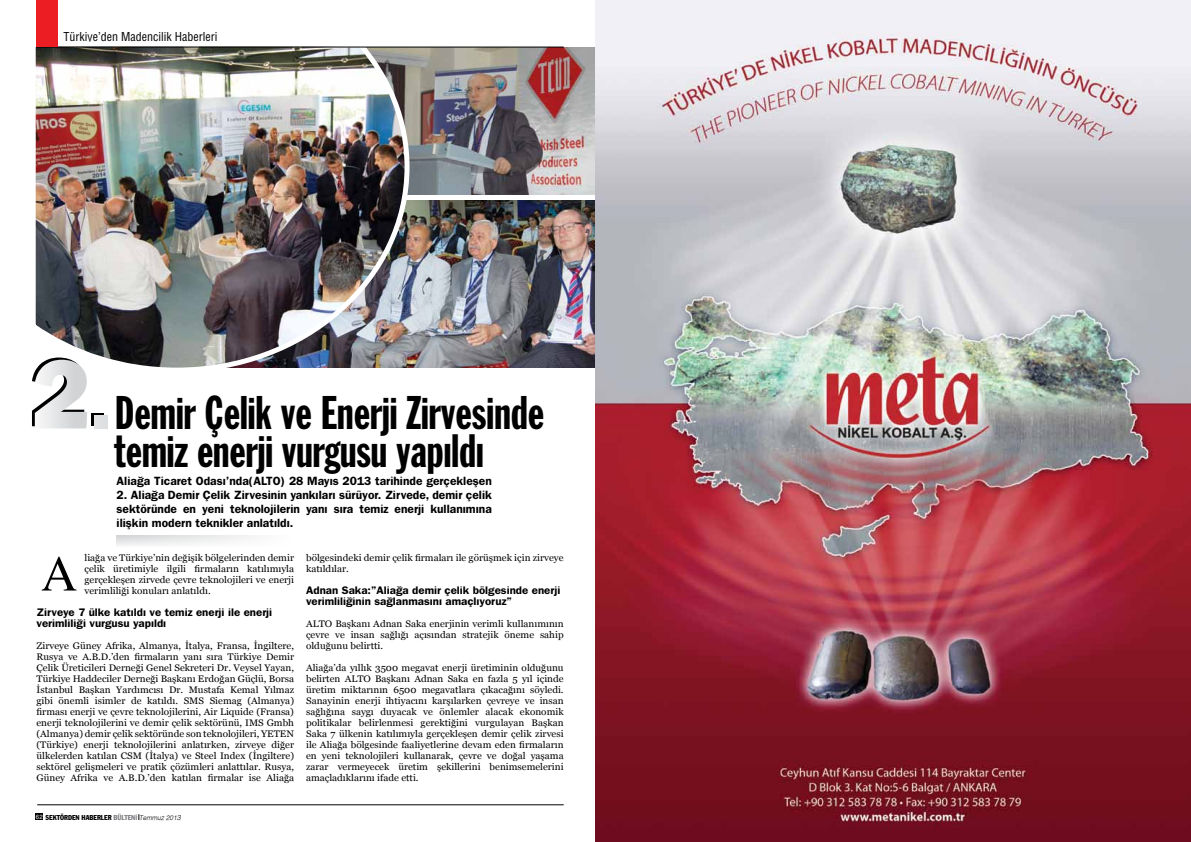
<style>
.page{position:relative;width:1191px;height:842px;background:#fff}
.page>*{position:absolute;margin:0;border:0;box-sizing:border-box;transform-origin:0 0}
.t1{font:50.3px "Times";color:#000}
.t2{font:46.4px "Franklin Gothic Std Extra Cond";color:#000}
.t3{font:46px "Franklin Gothic Std Extra Cond";color:#000}
.t4{font:600 12px/14px "ITC Franklin Gothic Std";color:#000;text-align:justify}
.t5{font:12px "Helvetica Cond Normal Tr";color:#000}
.t6{font:600 11px/11px "ITC Franklin Gothic Std";color:#000;scale:1.05 1}
.t7{font:9.5px/11px "Georgia";color:#000;text-align:justify;scale:1.05 1}
.t8{font:condensed 7px "Franklin Gothic Std";color:#000}
.s1{font-family:"ITC Franklin Gothic Std Hvy";font-size:98.7px}
.s2{font-size:98.7px}
.s3{font-family:"Helvetica Normal Tr";font-stretch:normal;font-size:6px;color:#fff}
.s4{color:#808285}
.s5{font-size:6.5px;color:#808285}
.s6{font-family:"Helvetica T Light";font-style:italic;font-stretch:normal;font-size:6.5px}
.s7{font-family:"Helvetica T Light";font-style:italic;font-stretch:normal}
</style>
<div class="page">
<div style="left:35px;top:813px;width:8px;height:7px;background:#000"></div>
<img style="left:412px;top:201px;width:184px;height:166px">
<img style="left:412px;top:47px;width:184px;height:148px">
<hr style="left:37px;top:805px;width:526px;height:1px;background:#000">
<svg style="left:117px;top:535px;width:138px;height:10px"></svg>
<img style="left:35px;top:46px;width:377px;height:322px">
<hr style="left:36px;top:47px;width:527px;height:1px;background:#000">
<div style="left:36px;top:0;width:22px;height:47px;background:#ed1d24"></div>
<img style="left:596px;top:0;width:595px;height:842px">
<p class="t5" style="left:63px;top:29px;width:155px">Türkiye’den Madencilik Haberleri</p>
<h2 class="t2" style="left:29px;top:388px;width:517px"><span class="s1">2</span><span class="s2">.</span> Demir Çelik ve Enerji Zirvesinde</h2>
<h3 class="t3" style="left:114px;top:427px;width:371px">temiz enerji vurgusu yapıldı</h3>
<p class="t4" style="left:117px;top:474px;width:377px">Aliağa Ticaret Odası’nda(ALTO) 28 Mayıs 2013 tarihinde gerçekleşen</p>
<p class="t4" style="left:117px;top:488px;width:377px">2. Aliağa Demir Çelik Zirvesinin yankıları sürüyor. Zirvede, demir çelik sektöründe en yeni teknolojilerin yanı sıra temiz enerji kullanımına ilişkin modern teknikler anlatıldı.</p>
<p class="t7" style="left:84px;top:552px;width:201px">liağa ve Türkiye’nin değişik bölgelerinden demir çelik üretimiyle ilgili firmaların katılımıyla gerçekleşen zirvede çevre teknolojileri ve enerji verimliliği konuları anlatıldı.</p>
<p class="t6" style="left:37px;top:607px;width:226px">Zirveye 7 ülke katıldı ve temiz enerji ile enerji verimliliği vurgusu yapıldı</p>
<p class="t7" style="left:37px;top:640px;width:247px">Zirveye Güney Afrika, Almanya, İtalya, Fransa, İngiltere, Rusya ve A.B.D.’den firmaların yanı sıra Türkiye Demir Çelik Üreticileri Derneği Genel Sekreteri Dr. Veysel Yayan, Türkiye Haddeciler Derneği Başkanı Erdoğan Güçlü, Borsa İstanbul Başkan Yardımcısı Dr. Mustafa Kemal Yılmaz gibi önemli isimler de katıldı. SMS Siemag (Almanya) firması enerji ve çevre teknolojilerini, Air Liquide (Fransa) enerji teknolojilerini ve demir çelik sektörünü, IMS Gmbh (Almanya) demir çelik sektöründe son teknolojileri, YETEN (Türkiye) enerji teknolojilerini anlatırken, zirveye diğer ülkelerden katılan CSM (İtalya) ve Steel Index (İngiltere) sektörel gelişmeleri ve pratik çözümleri anlattılar. Rusya, Güney Afrika ve A.B.D.’den katılan firmalar ise Aliağa</p>
<h1 class="t1" style="left:41px;top:542px;width:38px">A</h1>
<p class="t7" style="left:306px;top:552px;width:247px">bölgesindeki demir çelik firmaları ile görüşmek için zirveye katıldılar.</p>
<p class="t6" style="left:306px;top:585px;width:244px">Adnan Saka:”Aliağa demir çelik bölgesinde enerji verimliliğinin sağlanmasını amaçlıyoruz”</p>
<p class="t7" style="left:306px;top:618px;width:247px">ALTO Başkanı Adnan Saka enerjinin verimli kullanımının çevre ve insan sağlığı açısından stratejik öneme sahip olduğunu belirtti.</p>
<p class="t7" style="left:306px;top:662px;width:247px">Aliağa’da yıllık 3500 megavat enerji üretiminin olduğunu belirten ALTO Başkanı Adnan Saka en fazla 5 yıl içinde üretim miktarının 6500 megavatlara çıkacağını söyledi.<br>Sanayinin enerji ihtiyacını karşılarken çevreye ve insan sağlığına saygı duyacak ve önlemler alacak ekonomik politikalar belirlenmesi gerektiğini vurgulayan Başkan Saka 7 ülkenin katılımıyla gerçekleşen demir çelik zirvesi ile Aliağa bölgesinde faaliyetlerine devam eden firmaların en yeni teknolojileri kullanarak, çevre ve doğal yaşama zarar vermeyecek üretim şekillerini benimsemelerini amaçladıklarını ifade etti.</p>
<p class="t8" style="left:36px;top:813px;width:146px"><span class="s3">62</span> SEKTÖRDEN HABERLER <span class="s4">BÜLTEN</span><span class="s5">İ</span> <span class="s6">Temmuz 201</span><span class="s7">3</span></p>
</div>
